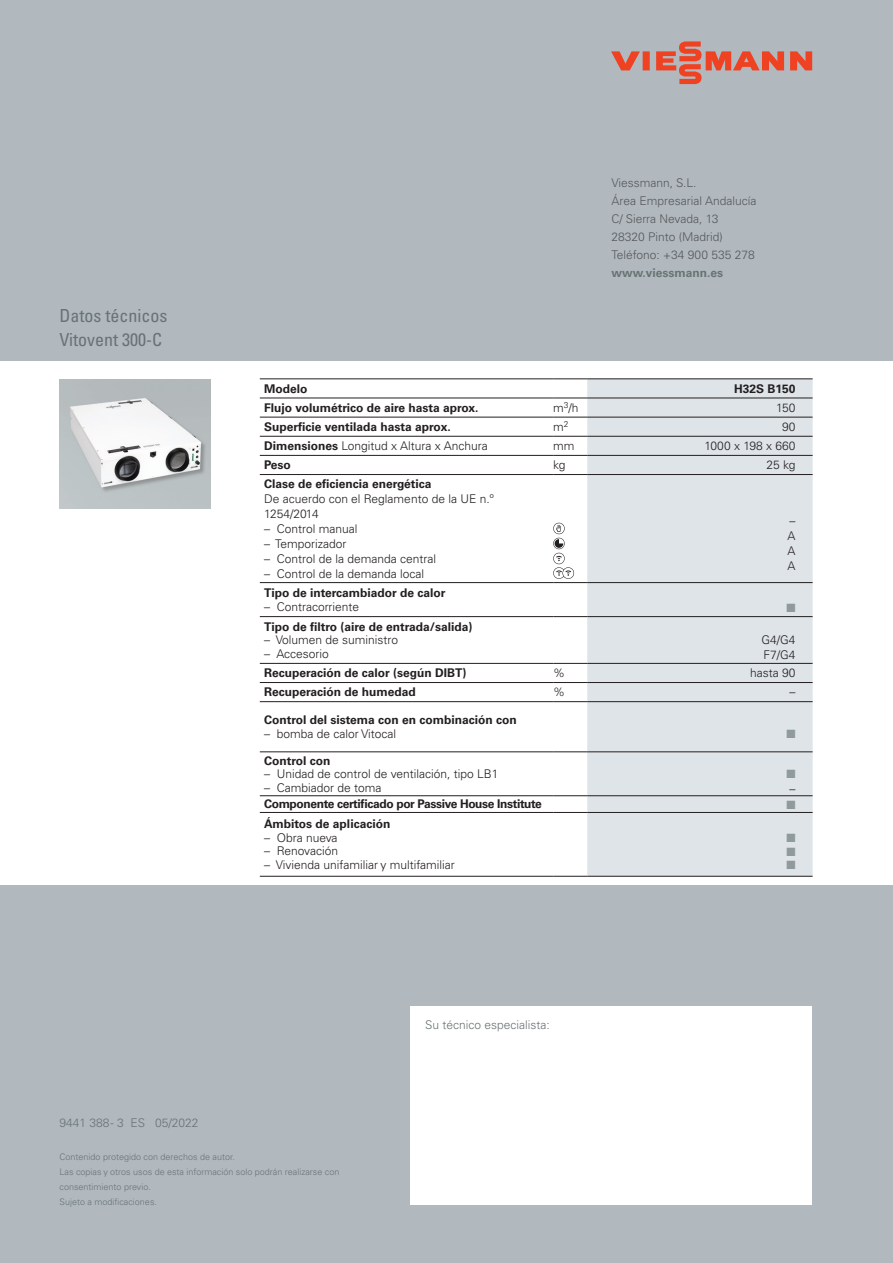
<style>
.page{position:relative;width:893px;height:1263px;background:#b1b9bf}
.page>*{position:absolute;margin:0;border:0;box-sizing:border-box;transform-origin:0 0}
.TD_Rueckseite{font:condensed 18px "Univers LTCYR 57";color:#697374}
.Zwischenüberschrift{font:300 12px/15px "Univers LTCYR 45";color:#231f20}
.Zwischenüberschrift-2{font:700 12px "Univers LTCYR 65";color:#231f20}
.Copy___Univers_Light{font:300 12px "Univers LTCYR 45";color:#57585a}
.Zwischenüberschrift-3{font:700 12px "Univers LTCYR 65";letter-spacing:-.03em;color:#231f20}
.Fließtext_7Pt_rechts{font:300 12px "Univers LTCYR 45";color:#231f20}
.Fließtext_____Copy{font:300 12px "Univers LTCYR 45";color:#697374}
.Zwischenüberschrift-4{font:700 12px "Univers LTCYR 65";color:#697374}
.Fließtext_7Pt{font:300 12px "Univers LTCYR 45";color:#231f20}
.Fließtext_7Pt_rechts-2{font:700 12px "Univers LTCYR 65";color:#231f20}
.Fließtext_7Pt_rechts-3{font:12px "Zapf Dingbats ITC";color:#90999c}
.Text_Tabelle_links{font:300 12px "Univers LTCYR 45";color:#231f20}
.Bildunterschrift{font:300 9px/15px "Univers LTCYR 45";color:#697374}
.s1{font-family:"Univers LTCYR 65";font-weight:700}
</style>
<div class="page">
<div style="left:0;top:361px;width:893px;height:523px;background:#fff"></div>
<div style="left:411px;top:1007px;width:401px;height:198px;background:#fff"></div>
<svg style="left:611px;top:41px;width:201px;height:43px"></svg>
<img style="left:60px;top:379px;width:150px;height:130px">
<div style="left:587px;top:379px;width:226px;height:497px;background:#dfe4e8"></div>
<hr style="left:553px;top:398px;width:34px;height:1px;background:#231f20">
<hr style="left:587px;top:398px;width:226px;height:1px;background:#231f20">
<hr style="left:553px;top:417px;width:34px;height:1px;background:#231f20">
<hr style="left:587px;top:417px;width:226px;height:1px;background:#231f20">
<hr style="left:260px;top:436px;width:293px;height:1px;background:#231f20">
<hr style="left:553px;top:436px;width:34px;height:1px;background:#231f20">
<hr style="left:587px;top:436px;width:226px;height:1px;background:#231f20">
<hr style="left:260px;top:455px;width:293px;height:1px;background:#231f20">
<hr style="left:553px;top:455px;width:34px;height:1px;background:#231f20">
<hr style="left:587px;top:455px;width:226px;height:1px;background:#231f20">
<hr style="left:260px;top:398px;width:293px;height:1px;background:#231f20">
<hr style="left:260px;top:417px;width:293px;height:1px;background:#231f20">
<hr style="left:260px;top:474px;width:293px;height:1px;background:#231f20">
<hr style="left:553px;top:474px;width:34px;height:1px;background:#231f20">
<hr style="left:587px;top:474px;width:226px;height:1px;background:#231f20">
<hr style="left:260px;top:582px;width:293px;height:1px;background:#231f20">
<hr style="left:553px;top:582px;width:34px;height:1px;background:#231f20">
<hr style="left:587px;top:582px;width:226px;height:1px;background:#231f20">
<hr style="left:260px;top:616px;width:293px;height:1px;background:#231f20">
<hr style="left:553px;top:616px;width:34px;height:1px;background:#231f20">
<hr style="left:587px;top:616px;width:226px;height:1px;background:#231f20">
<hr style="left:260px;top:663px;width:293px;height:1px;background:#231f20">
<hr style="left:553px;top:663px;width:34px;height:1px;background:#231f20">
<hr style="left:587px;top:663px;width:226px;height:1px;background:#231f20">
<hr style="left:260px;top:682px;width:293px;height:1px;background:#231f20">
<hr style="left:553px;top:682px;width:34px;height:1px;background:#231f20">
<hr style="left:587px;top:682px;width:226px;height:1px;background:#231f20">
<hr style="left:260px;top:701px;width:293px;height:1px;background:#231f20">
<hr style="left:553px;top:701px;width:34px;height:1px;background:#231f20">
<hr style="left:587px;top:701px;width:226px;height:1px;background:#231f20">
<hr style="left:260px;top:751px;width:293px;height:1px;background:#231f20">
<hr style="left:553px;top:751px;width:34px;height:1px;background:#231f20">
<hr style="left:587px;top:751px;width:226px;height:1px;background:#231f20">
<hr style="left:260px;top:795px;width:293px;height:1px;background:#231f20">
<hr style="left:553px;top:795px;width:34px;height:1px;background:#231f20">
<hr style="left:587px;top:795px;width:226px;height:1px;background:#231f20">
<hr style="left:260px;top:812px;width:293px;height:1px;background:#231f20">
<hr style="left:553px;top:812px;width:34px;height:1px;background:#231f20">
<hr style="left:587px;top:812px;width:226px;height:1px;background:#231f20">
<hr style="left:260px;top:378px;width:293px;height:1px;background:#231f20">
<hr style="left:553px;top:378px;width:34px;height:1px;background:#231f20">
<hr style="left:587px;top:378px;width:226px;height:1px;background:#231f20">
<hr style="left:260px;top:876px;width:293px;height:1px;background:#231f20">
<hr style="left:553px;top:876px;width:34px;height:1px;background:#231f20">
<hr style="left:587px;top:876px;width:226px;height:1px;background:#231f20">
<svg style="left:553px;top:523px;width:21px;height:56px"></svg>
<p class="TD_Rueckseite" style="left:60px;top:304px;width:109px">Datos técnicos</p>
<p class="TD_Rueckseite" style="left:60px;top:328px;width:104px">Vitovent 300-C</p>
<p class="Copy___Univers_Light" style="left:611px;top:175px;width:87px">Viessmann, S.L.</p>
<p class="Copy___Univers_Light" style="left:611px;top:193px;width:147px">Área Empresarial Andalucía</p>
<p class="Copy___Univers_Light" style="left:611px;top:211px;width:109px">C/ Sierra Nevada, 13</p>
<p class="Copy___Univers_Light" style="left:611px;top:229px;width:113px">28320 Pinto (Madrid)</p>
<p class="Copy___Univers_Light" style="left:611px;top:247px;width:145px">Teléfono: +34 900 535 278</p>
<p class="Zwischenüberschrift-4" style="left:611px;top:265px;width:113px">www.viessmann.es</p>
<p class="Zwischenüberschrift-2" style="left:264px;top:380px;width:45px">Modelo</p>
<p class="Fließtext_7Pt_rechts-2" style="left:734px;top:380px;width:63px">H32S B150</p>
<p class="Zwischenüberschrift-2" style="left:264px;top:399px;width:216px">Flujo volumétrico de aire hasta aprox.</p>
<p class="Fließtext_7Pt" style="left:553px;top:400px;width:27px">m<sup>3</sup>/h</p>
<p class="Fließtext_7Pt_rechts" style="left:776px;top:400px;width:21px">150</p>
<p class="Zwischenüberschrift-2" style="left:264px;top:418px;width:188px">Superficie ventilada hasta aprox.</p>
<p class="Fließtext_7Pt" style="left:553px;top:419px;width:17px">m<sup>2</sup></p>
<p class="Fließtext_7Pt_rechts" style="left:782px;top:419px;width:15px">90</p>
<p class="Zwischenüberschrift" style="left:264px;top:438px;width:225px"><span class="s1">Dimensiones</span> Longitud x Altura x Anchura</p>
<p class="Fließtext_7Pt" style="left:553px;top:438px;width:23px">mm</p>
<p class="Fließtext_7Pt_rechts" style="left:704px;top:438px;width:93px">1000 x 198 x 660</p>
<p class="Zwischenüberschrift-2" style="left:264px;top:457px;width:28px">Peso</p>
<p class="Fließtext_7Pt" style="left:553px;top:457px;width:14px">kg</p>
<p class="Fließtext_7Pt_rechts" style="left:766px;top:457px;width:31px">25 kg</p>
<p class="Zwischenüberschrift-2" style="left:264px;top:475px;width:169px">Clase de eficiencia energética</p>
<p class="Zwischenüberschrift" style="left:264px;top:491px;width:231px">De acuerdo con el Reglamento de la UE n.º<br>1254/2014</p>
<p class="Zwischenüberschrift" style="left:264px;top:521px;width:95px">– Control manual</p>
<p class="Zwischenüberschrift" style="left:264px;top:536px;width:84px">– Temporizador</p>
<p class="Zwischenüberschrift" style="left:264px;top:551px;width:174px">– Control de la demanda central</p>
<p class="Zwischenüberschrift" style="left:264px;top:566px;width:162px">– Control de la demanda local</p>
<p class="Fließtext_7Pt_rechts" style="left:790px;top:513px;width:7px">–</p>
<p class="Fließtext_7Pt_rechts" style="left:788px;top:528px;width:10px">A</p>
<p class="Fließtext_7Pt_rechts" style="left:788px;top:543px;width:10px">A</p>
<p class="Fließtext_7Pt_rechts" style="left:788px;top:558px;width:10px">A</p>
<p class="Zwischenüberschrift-2" style="left:264px;top:584px;width:183px">Tipo de intercambiador de calor</p>
<p class="Zwischenüberschrift" style="left:264px;top:599px;width:97px">– Contracorriente</p>
<p class="Fließtext_7Pt_rechts-3" style="left:786px;top:602px;width:11px">■</p>
<p class="Zwischenüberschrift-2" style="left:264px;top:618px;width:210px">Tipo de filtro (aire de entrada/salida)</p>
<p class="Zwischenüberschrift" style="left:264px;top:632px;width:136px">– Volumen de suministro</p>
<p class="Zwischenüberschrift" style="left:264px;top:646px;width:66px">– Accesorio</p>
<p class="Fließtext_7Pt_rechts" style="left:762px;top:632px;width:36px">G4/G4</p>
<p class="Fließtext_7Pt_rechts" style="left:764px;top:647px;width:34px">F7/G4</p>
<p class="Zwischenüberschrift-2" style="left:264px;top:665px;width:204px">Recuperación de calor (según DIBT)</p>
<p class="Text_Tabelle_links" style="left:553px;top:665px;width:13px">%</p>
<p class="Fließtext_7Pt_rechts" style="left:750px;top:665px;width:47px">hasta 90</p>
<p class="Zwischenüberschrift-2" style="left:264px;top:684px;width:153px">Recuperación de humedad</p>
<p class="Text_Tabelle_links" style="left:553px;top:684px;width:13px">%</p>
<p class="Fließtext_7Pt_rechts" style="left:790px;top:684px;width:7px">–</p>
<p class="Zwischenüberschrift-2" style="left:264px;top:712px;width:254px">Control del sistema con en combinación con</p>
<p class="Zwischenüberschrift" style="left:264px;top:726px;width:134px">– bomba de calor Vitocal</p>
<p class="Fließtext_7Pt_rechts-3" style="left:786px;top:728px;width:11px">■</p>
<p class="Zwischenüberschrift-2" style="left:264px;top:752px;width:68px">Control con</p>
<p class="Zwischenüberschrift" style="left:264px;top:766px;width:236px">– Unidad de control de ventilación, tipo LB1</p>
<p class="Zwischenüberschrift" style="left:264px;top:779px;width:119px">– Cambiador de toma</p>
<p class="Fließtext_7Pt_rechts-3" style="left:786px;top:768px;width:11px">■</p>
<p class="Fließtext_7Pt_rechts" style="left:790px;top:781px;width:7px">–</p>
<p class="Zwischenüberschrift-3" style="left:264px;top:796px;width:279px">Componente certificado por Passive House Institute</p>
<p class="Fließtext_7Pt_rechts-3" style="left:786px;top:799px;width:11px">■</p>
<p class="Zwischenüberschrift-2" style="left:264px;top:816px;width:128px">Ámbitos de aplicación</p>
<p class="Zwischenüberschrift" style="left:264px;top:830px;width:75px">– Obra nueva</p>
<p class="Zwischenüberschrift" style="left:264px;top:843px;width:75px">– Renovación</p>
<p class="Zwischenüberschrift" style="left:264px;top:857px;width:192px">– Vivienda unifamiliar y multifamiliar</p>
<p class="Fließtext_7Pt_rechts-3" style="left:786px;top:832px;width:11px">■</p>
<p class="Fließtext_7Pt_rechts-3" style="left:786px;top:846px;width:11px">■</p>
<p class="Fließtext_7Pt_rechts-3" style="left:786px;top:859px;width:11px">■</p>
<p class="Fließtext_____Copy" style="left:425px;top:1017px;width:126px">Su técnico especialista:</p>
<p class="Fließtext_____Copy" style="left:60px;top:1114px;width:141px">9441 388 - 3 ES 05/2022</p>
<p class="Bildunterschrift" style="left:60px;top:1149px;width:177px">Contenido protegido con derechos de autor.</p>
<p class="Bildunterschrift" style="left:60px;top:1164px;width:281px">Las copias y otros usos de esta información solo podrán realizarse con consentimiento previo.</p>
<p class="Bildunterschrift" style="left:60px;top:1194px;width:99px">Sujeto a modificaciones.</p>
</div>
